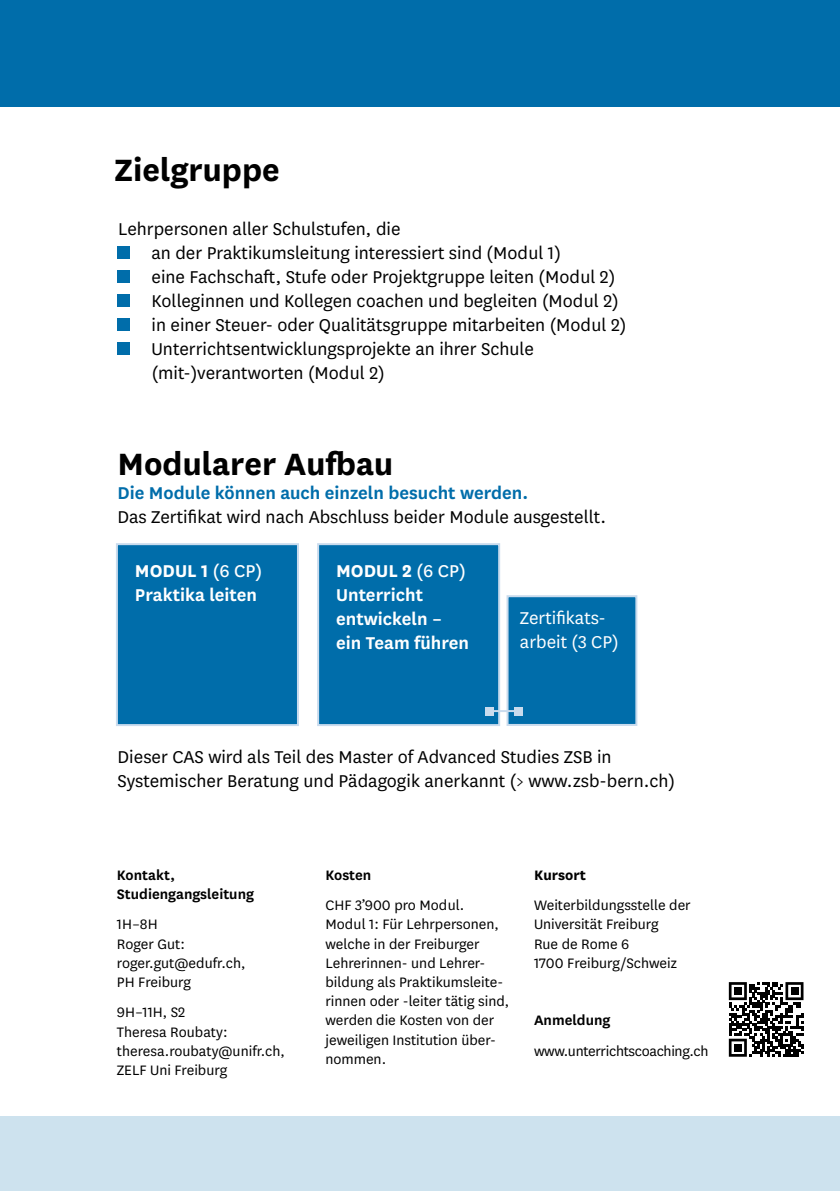
<style>
.page{position:relative;width:840px;height:1191px;background:#fff}
.page>*{position:absolute;margin:0;border:0;box-sizing:border-box;transform-origin:0 0}
.t1{font:700 36px "National Uni Fr";color:#000}
.t2{font:20px/24px "National Uni Fr";color:#000}
.t3{font:600 20px/24px "National Uni Fr";color:#fff}
.t4{font:600 20px "National Uni Fr";color:#006daa}
.t5{font:20px/24px "National Uni Fr";color:#fff}
.t6{font:16px/19.2px "National Uni Fr";color:#000}
.t7{font:600 16px/19.2px "National Uni Fr";color:#000}
.t8{font:16px "National Uni Fr";letter-spacing:-.02em;color:#000}
.t9{font:700 16px "National Uni Fr";color:#000}
.s1{font-weight:700}
.s2{font-weight:400}
</style>
<div class="page">
<div style="left:117px;top:246px;width:13px;height:13px;background:#006daa"></div>
<div style="left:117px;top:270px;width:13px;height:13px;background:#006daa"></div>
<div style="left:117px;top:294px;width:13px;height:13px;background:#006daa"></div>
<div style="left:117px;top:318px;width:13px;height:13px;background:#006daa"></div>
<div style="left:117px;top:342px;width:13px;height:13px;background:#006daa"></div>
<div style="left:0;top:0;width:839px;height:106px;background:#006daa"></div>
<div style="left:0;top:1116px;width:839px;height:75px;background:#cde2ee"></div>
<div style="left:117px;top:544px;width:181px;height:181px;background:#006daa"></div>
<div style="left:116px;top:543px;width:183px;height:183px;border:2px solid #c9dbed"></div>
<div style="left:318px;top:544px;width:181px;height:181px;background:#006daa"></div>
<div style="left:317px;top:543px;width:183px;height:183px;border:2px solid #c9dbed"></div>
<svg style="left:728px;top:982px;width:75px;height:74px"></svg>
<div style="left:733px;top:987px;width:8px;height:8px;background:#000"></div>
<div style="left:790px;top:987px;width:7px;height:8px;background:#000"></div>
<div style="left:733px;top:1043px;width:8px;height:8px;background:#000"></div>
<div style="left:507px;top:596px;width:129px;height:129px;background:#006daa"></div>
<div style="left:506px;top:595px;width:131px;height:131px;border:2px solid #c9dbed"></div>
<hr style="left:489px;top:710px;width:29px;height:2px;background:#c9dbed">
<div style="left:485px;top:707px;width:8px;height:8px;background:#c9dbed"></div>
<div style="left:514px;top:707px;width:8px;height:8px;background:#c9dbed"></div>
<h1 class="t1" style="left:115px;top:144px;width:166px">Zielgruppe</h1>
<p class="t2" style="left:151px;top:216px;width:476px;text-indent:-33px">Lehrpersonen aller Schulstufen, die<br>an der Praktikumsleitung interessiert sind (Modul 1)<br>eine Fachschaft, Stufe oder Projektgruppe leiten (Modul 2)<br>Kolleginnen und Kollegen coachen und begleiten (Modul 2) in einer Steuer- oder Qualitätsgruppe mitarbeiten (Modul 2)<br>Unterrichtsentwicklungsprojekte an ihrer Schule (mit-)verantworten (Modul 2)</p>
<h1 class="t1" style="left:117px;top:438px;width:277px">Modularer Aufbau</h1>
<p class="t4" style="left:117px;top:479px;width:412px">Die Module können auch einzeln besucht werden.</p>
<p class="t2" style="left:117px;top:504px;width:490px">Das Zertifikat wird nach Abschluss beider Module ausgestellt.</p>
<p class="t3" style="left:135px;top:558px;width:129px"><span class="s1">MODUL 1</span> <span class="s2">(6 CP)<br></span>Praktika leiten</p>
<p class="t3" style="left:336px;top:558px;width:134px"><span class="s1">MODUL 2</span> <span class="s2">(6 CP)<br></span>Unterricht entwickeln – ein Team führen</p>
<p class="t5" style="left:519px;top:604px;width:100px">Zertifikats&shy;arbeit (3 CP)</p>
<p class="t2" style="left:117px;top:744px;width:558px">Dieser CAS wird als Teil des Master of Advanced Studies ZSB in<br>Systemischer Beratung und Pädagogik anerkannt (&gt; www.zsb-bern.ch)</p>
<p class="t7" style="left:117px;top:864px;width:138px">Kontakt,<br>Studiengangsleitung</p>
<p class="t6" style="left:117px;top:914px;width:130px">1H–8H<br>Roger Gut: roger.gut@edufr.ch,<br>PH Freiburg</p>
<p class="t6" style="left:117px;top:1002px;width:169px">9H–11H, S2<br>Theresa Roubaty: theresa.roubaty@unifr.ch,<br>ZELF Uni Freiburg</p>
<p class="t7" style="left:325px;top:864px;width:47px">Kosten</p>
<p class="t6" style="left:325px;top:895px;width:185px">CHF 3’900 pro Modul.<br>Modul 1: Für Lehrpersonen, welche in der Freiburger<br>Lehrerinnen- und Lehrer&shy;bildung als Praktikumsleite&shy;rinnen oder -leiter tätig sind, werden die Kosten von der jeweiligen Institution über&shy;nommen.</p>
<p class="t9" style="left:533px;top:863px;width:53px">Kursort</p>
<p class="t6" style="left:533px;top:895px;width:158px">Weiterbildungsstelle der<br>Universität Freiburg<br>Rue de Rome 6<br>1700 Freiburg/Schweiz</p>
<p class="t7" style="left:533px;top:1009px;width:78px">Anmeldung</p>
<p class="t8" style="left:533px;top:1040px;width:176px">www.unterrichtscoaching.ch</p>
</div>
